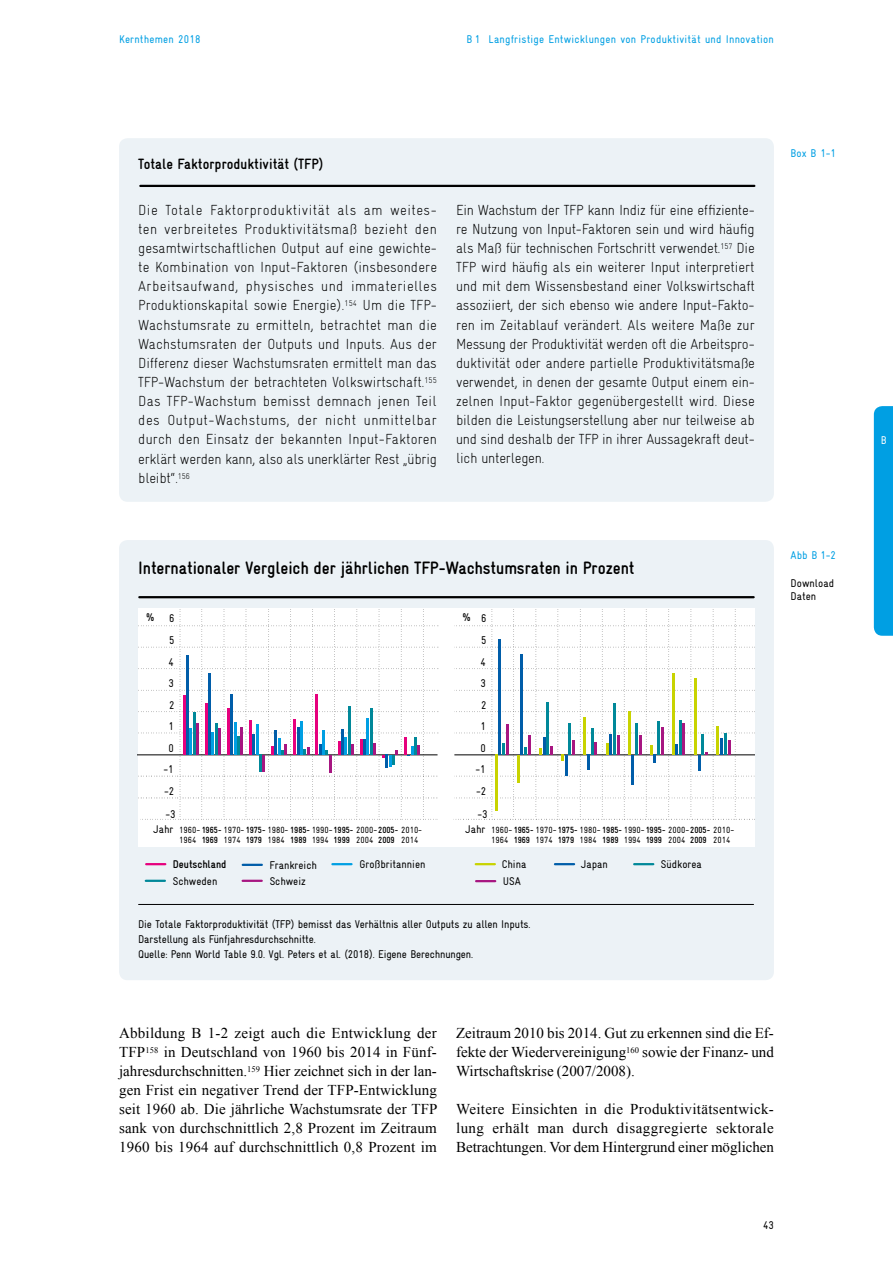
<style>
.page{position:relative;width:893px;height:1263px;background:#fff}
.page>*{position:absolute;margin:0;border:0;box-sizing:border-box;transform-origin:0 0}
.t1{font:700 condensed 18px "Gravur";letter-spacing:-.005em;color:#000}
.t2{font:15px/19.2px "Times New Roman";color:#000;text-align:justify}
.t3{font:700 condensed 15px "Gravur";color:#000}
.t4{font:300 condensed 14.7px/19.2px "Gravur";letter-spacing:-.015em;color:#000;text-align:justify}
.t5{font:condensed 11.25px/14.9px "Gravur";letter-spacing:-.01em;color:#000}
.t6{font:condensed 11.25px "Gravur";letter-spacing:.02em;color:#009fe3}
.t7{font:700 condensed 11.25px "Gravur";color:#000}
.t8{font:condensed 11.25px "Gravur";color:#fff}
.t9{font:condensed 9px/9.8px "Gravur";color:#000}
.t10{font:700 condensed 9px "Gravur";color:#000}
.s1{font-weight:700}
</style>
<div class="page">
<div style="left:874px;top:406px;width:19px;height:230px;background:#009fe3"></div>
<div style="left:119px;top:138px;width:655px;height:364px;background:#ecf2f6;border-radius:9px"></div>
<hr style="left:140px;top:185px;width:614px;height:2px;background:#000">
<div style="left:119px;top:540px;width:655px;height:440px;background:#ecf2f6;border-radius:9px"></div>
<hr style="left:139px;top:596px;width:615px;height:2px;background:#000">
<hr style="left:139px;top:904px;width:614px;height:1px;background:#000">
<div style="left:138px;top:608px;width:616px;height:239px;background:#fff"></div>
<svg style="left:138px;top:609px;width:301px;height:211px"></svg>
<hr style="left:404px;top:738px;width:3px;height:17px;background:#e6007d">
<svg style="left:453px;top:609px;width:301px;height:211px"></svg>
<hr style="left:672px;top:674px;width:3px;height:81px;background:#c8d300">
<hr style="left:694px;top:678px;width:3px;height:77px;background:#c8d300">
<hr style="left:717px;top:727px;width:2px;height:28px;background:#c8d300">
<svg style="left:146px;top:880px;width:19px;height:2px"></svg>
<svg style="left:243px;top:880px;width:19px;height:2px"></svg>
<svg style="left:243px;top:864px;width:19px;height:2px"></svg>
<svg style="left:634px;top:863px;width:19px;height:2px"></svg>
<hr style="left:332px;top:863px;width:20px;height:2px;background:#009fe3">
<svg style="left:555px;top:863px;width:19px;height:2px"></svg>
<svg style="left:476px;top:863px;width:19px;height:2px"></svg>
<svg style="left:146px;top:863px;width:19px;height:2px"></svg>
<svg style="left:476px;top:880px;width:19px;height:2px"></svg>
<p class="t6" style="left:119px;top:33px;width:83px">Kernthemen 2018</p>
<p class="t6" style="left:466px;top:33px;width:309px">B 1 Langfristige Entwicklungen von Produktivität und Innovation</p>
<p class="t3" style="left:138px;top:156px;width:187px">Totale Faktorproduktivität (TFP)</p>
<p class="t4" style="left:138px;top:200px;width:300px">Die Totale Faktorproduktivität als am weites&shy;ten verbreitetes Produktivitätsmaß bezieht den gesamtwirtschaftlichen Output auf eine gewichte&shy;te Kombination von Input-Faktoren (insbesondere Arbeitsaufwand, physisches und immaterielles Produktionskapital sowie Energie).<sup>154</sup> Um die TFP-Wachstumsrate zu ermitteln, betrachtet man die Wachstumsraten der Outputs und Inputs. Aus der Differenz dieser Wachstumsraten ermittelt man das TFP-Wachstum der betrachteten Volkswirtschaft.<sup>155<br></sup>Das TFP-Wachstum bemisst demnach jenen Teil des Output-Wachstums, der nicht unmittelbar durch den Einsatz der bekannten Input-Faktoren erklärt werden kann, also als unerklärter Rest „übrig bleibt“.<sup>156</sup></p>
<p class="t4" style="left:456px;top:200px;width:300px">Ein Wachstum der TFP kann Indiz für eine effiziente&shy;re Nutzung von Input-Faktoren sein und wird häufig als Maß für technischen Fortschritt verwendet.<sup>157</sup> Die TFP wird häufig als ein weiterer Input interpretiert und mit dem Wissensbestand einer Volkswirtschaft assoziiert, der sich ebenso wie andere Input-Fakto&shy;ren im Zeitablauf verändert. Als weitere Maße zur Messung der Produktivität werden oft die Arbeitspro&shy;duktivität oder andere partielle Produktivitätsmaße verwendet, in denen der gesamte Output einem ein&shy;zelnen Input-Faktor gegenübergestellt wird. Diese bilden die Leistungserstellung aber nur teilweise ab und sind deshalb der TFP in ihrer Aussagekraft deut&shy;lich unterlegen.</p>
<p class="t6" style="left:791px;top:147px;width:47px">Box B 1-1</p>
<p class="t1" style="left:138px;top:558px;width:498px">Internationaler Vergleich der jährlichen TFP-Wachstumsraten in Prozent</p>
<p class="t5" style="left:146px;top:610px;width:10px">%</p>
<p class="t5" style="left:463px;top:610px;width:10px">%</p>
<p class="t5" style="left:169px;top:607px;width:7px;line-height:22px">6<br>5</p>
<p class="t5" style="left:481px;top:607px;width:7px;line-height:22px">6<br>5</p>
<p class="t5" style="left:168px;top:651px;width:7px;line-height:21.3px">4<br>3</p>
<p class="t5" style="left:480px;top:651px;width:7px;line-height:21.3px">4<br>3</p>
<p class="t5" style="left:169px;top:694px;width:8px;line-height:21.6px">2<br>1</p>
<p class="t5" style="left:481px;top:694px;width:8px;line-height:21.6px">2<br>1</p>
<p class="t5" style="left:169px;top:740px;width:7px">0</p>
<p class="t5" style="left:481px;top:740px;width:7px">0</p>
<p class="t5" style="left:163px;top:762px;width:12px">-1</p>
<p class="t5" style="left:475px;top:762px;width:12px">-1</p>
<p class="t5" style="left:164px;top:784px;width:12px">-2</p>
<p class="t5" style="left:476px;top:784px;width:12px">-2</p>
<p class="t5" style="left:165px;top:806px;width:12px">-3</p>
<p class="t5" style="left:477px;top:806px;width:12px">-3</p>
<p class="t5" style="left:153px;top:822px;width:22px">Jahr</p>
<p class="t9" style="left:179px;top:825px;width:244px">1960-<span class="s1">1965-</span> 1970-<span class="s1">1975-</span> 1980- <span class="s1">1985-</span> 1990-<span class="s1">1995-</span> 2000-<span class="s1">2005-</span> 2010-<br>1964</p>
<p class="t10" style="left:202px;top:835px;width:18px">1969</p>
<p class="t9" style="left:223px;top:835px;width:19px">1974</p>
<p class="t10" style="left:246px;top:835px;width:18px">1979</p>
<p class="t9" style="left:267px;top:835px;width:19px">1984</p>
<p class="t10" style="left:290px;top:835px;width:18px">1989</p>
<p class="t9" style="left:312px;top:835px;width:19px">1994</p>
<p class="t10" style="left:334px;top:835px;width:18px">1999</p>
<p class="t9" style="left:356px;top:835px;width:19px">2004</p>
<p class="t10" style="left:378px;top:835px;width:18px">2009</p>
<p class="t9" style="left:401px;top:835px;width:19px">2014</p>
<p class="t5" style="left:465px;top:822px;width:22px">Jahr</p>
<p class="t9" style="left:491px;top:825px;width:244px">1960-<span class="s1">1965-</span> 1970-<span class="s1">1975-</span> 1980- <span class="s1">1985-</span> 1990-<span class="s1">1995-</span> 2000-<span class="s1">2005-</span> 2010-<br>1964</p>
<p class="t10" style="left:514px;top:835px;width:18px">1969</p>
<p class="t9" style="left:535px;top:835px;width:19px">1974</p>
<p class="t10" style="left:558px;top:835px;width:18px">1979</p>
<p class="t9" style="left:579px;top:835px;width:19px">1984</p>
<p class="t10" style="left:602px;top:835px;width:18px">1989</p>
<p class="t9" style="left:624px;top:835px;width:19px">1994</p>
<p class="t10" style="left:646px;top:835px;width:18px">1999</p>
<p class="t9" style="left:668px;top:835px;width:19px">2004</p>
<p class="t10" style="left:690px;top:835px;width:18px">2009</p>
<p class="t9" style="left:713px;top:835px;width:19px">2014</p>
<p class="t7" style="left:173px;top:858px;width:55px">Deutschland</p>
<p class="t5" style="left:359px;top:857px;width:67px">Großbritannien</p>
<p class="t5" style="left:502px;top:857px;width:26px">China</p>
<p class="t5" style="left:581px;top:857px;width:28px">Japan</p>
<p class="t5" style="left:661px;top:857px;width:43px">Südkorea</p>
<p class="t5" style="left:503px;top:874px;width:20px">USA</p>
<p class="t5" style="left:269px;top:858px;width:49px">Frankreich</p>
<p class="t5" style="left:173px;top:874px;width:46px">Schweden</p>
<p class="t5" style="left:270px;top:874px;width:38px">Schweiz</p>
<p class="t5" style="left:138px;top:917px;width:394px">Die Totale Faktorproduktivität (TFP) bemisst das Verhältnis aller Outputs zu allen Inputs.<br>Darstellung als Fünfjahresdurchschnitte.<br>Quelle: Penn World Table 9.0. Vgl. Peters et al. (2018). Eigene Berechnungen.</p>
<p class="t6" style="left:791px;top:549px;width:47px">Abb B 1-2</p>
<p class="t5" style="left:791px;top:577px;width:45px;line-height:12.8px">Download<br>Daten</p>
<p class="t2" style="left:119px;top:1023px;width:320px">Abbildung B 1-2 zeigt auch die Entwicklung der TFP<sup>158</sup> in Deutschland von 1960 bis 2014 in Fünf&shy;jahresdurchschnitten.<sup>159</sup> Hier zeichnet sich in der lan&shy;gen Frist ein negativer Trend der TFP-Entwicklung seit 1960 ab. Die jährliche Wachstumsrate der TFP sank von durchschnittlich 2,8 Prozent im Zeitraum 1960 bis 1964 auf durchschnittlich 0,8 Prozent im</p>
<p class="t2" style="left:456px;top:1023px;width:319px">Zeitraum 2010 bis 2014. Gut zu erkennen sind die Ef&shy;fekte der Wiedervereinigung<sup>160</sup> sowie der Finanz- und Wirtschaftskrise (2007/2008).</p>
<p class="t2" style="left:456px;top:1099px;width:319px">Weitere Einsichten in die Produktivitätsentwick&shy;lung erhält man durch disaggregierte sektorale Betrachtungen. Vor dem Hintergrund einer möglichen</p>
<p class="t5" style="left:763px;top:1218px;width:12px">43</p>
<p class="t8" style="left:881px;top:434px;width:7px">B</p>
</div>
